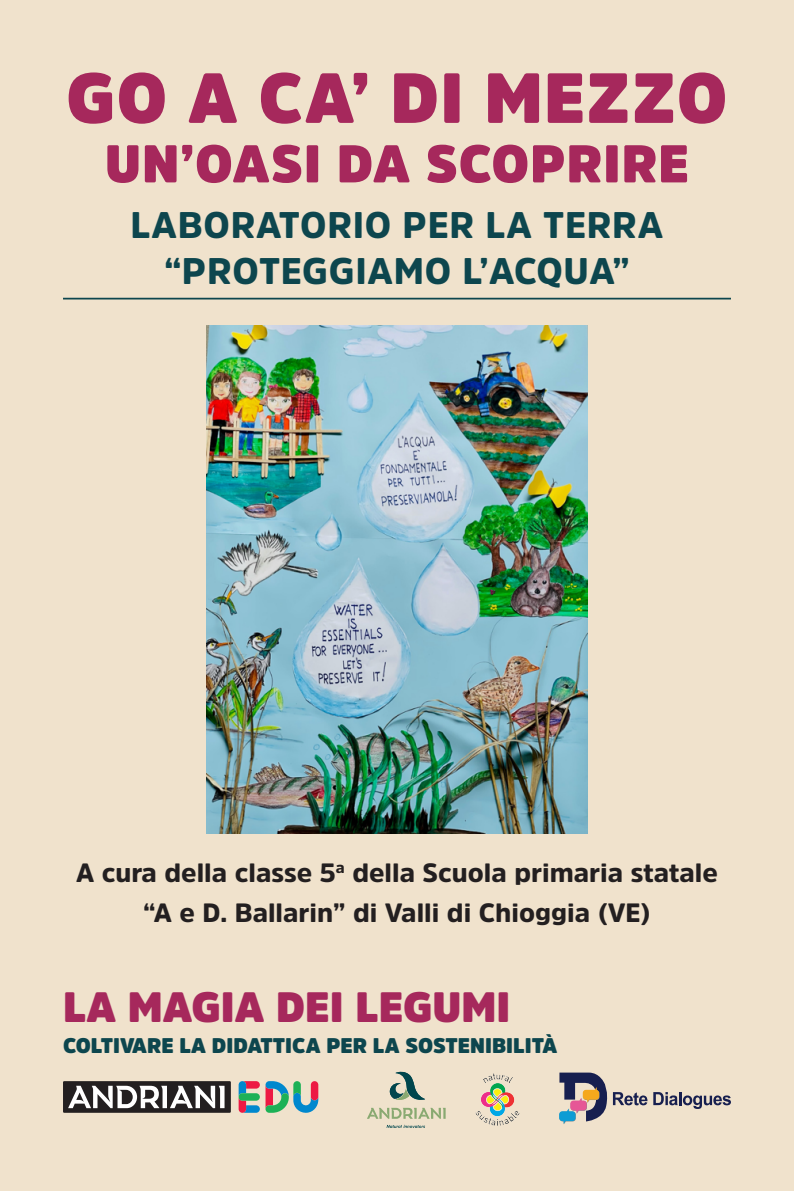
<style>
.page{position:relative;width:794px;height:1191px;background:#f0e2cc}
.page>*{position:absolute;margin:0;border:0;box-sizing:border-box;transform-origin:0 0}
.nome_parente{font:900 70px "Amsi Pro";letter-spacing:.02em;color:#a6285c}
.nome_parente-2{font:900 52.5px "Amsi Pro";letter-spacing:.02em;color:#a6285c}
.Paragrafo_base{font:900 42px "Amsi Pro";color:#a6285c}
.nome_parente-3{font:900 36.75px "Amsi Pro";letter-spacing:.02em;color:#0d464e}
.t1{font:900 26.25px "Amsi Pro";color:#231f20}
.Paragrafo_base-2{font:900 21px "Amsi Pro";color:#0d464e}
</style>
<div class="page">
<svg style="left:559px;top:1072px;width:88px;height:52px"></svg>
<svg style="left:653px;top:1092px;width:78px;height:17px"></svg>
<img style="left:475px;top:1073px;width:45px;height:53px">
<svg style="left:367px;top:1107px;width:78px;height:11px"></svg>
<svg style="left:386px;top:1124px;width:39px;height:4px"></svg>
<svg style="left:389px;top:1071px;width:36px;height:29px"></svg>
<div style="left:63px;top:1081px;width:168px;height:31px;background:#231f20"></div>
<svg style="left:68px;top:1085px;width:156px;height:23px"></svg>
<svg style="left:239px;top:1081px;width:79px;height:32px"></svg>
<hr style="left:63px;top:298px;width:668px;height:1px;background:#0d464e">
<img style="left:206px;top:325px;width:381px;height:508px">
<p class="nome_parente" style="left:66px;top:50px;width:662px">GO A CA’ DI MEZZO</p>
<p class="nome_parente-2" style="left:105px;top:127px;width:585px">UN’OASI DA SCOPRIRE</p>
<p class="nome_parente-3" style="left:130px;top:200px;width:534px">LABORATORIO PER LA TERRA</p>
<p class="nome_parente-3" style="left:164px;top:246px;width:467px">“PROTEGGIAMO L’ACQUA”</p>
<p class="t1" style="left:76px;top:854px;width:643px">A cura della classe 5<sup>a</sup> della Scuola primaria statale</p>
<p class="t1" style="left:143px;top:895px;width:509px">“A e D. Ballarin” di Valli di Chioggia (VE)</p>
<p class="Paragrafo_base" style="left:63px;top:977px;width:449px">LA MAGIA DEI LEGUMI</p>
<p class="Paragrafo_base-2" style="left:63px;top:1031px;width:496px">COLTIVARE LA DIDATTICA PER LA SOSTENIBILITÀ</p>
</div>
